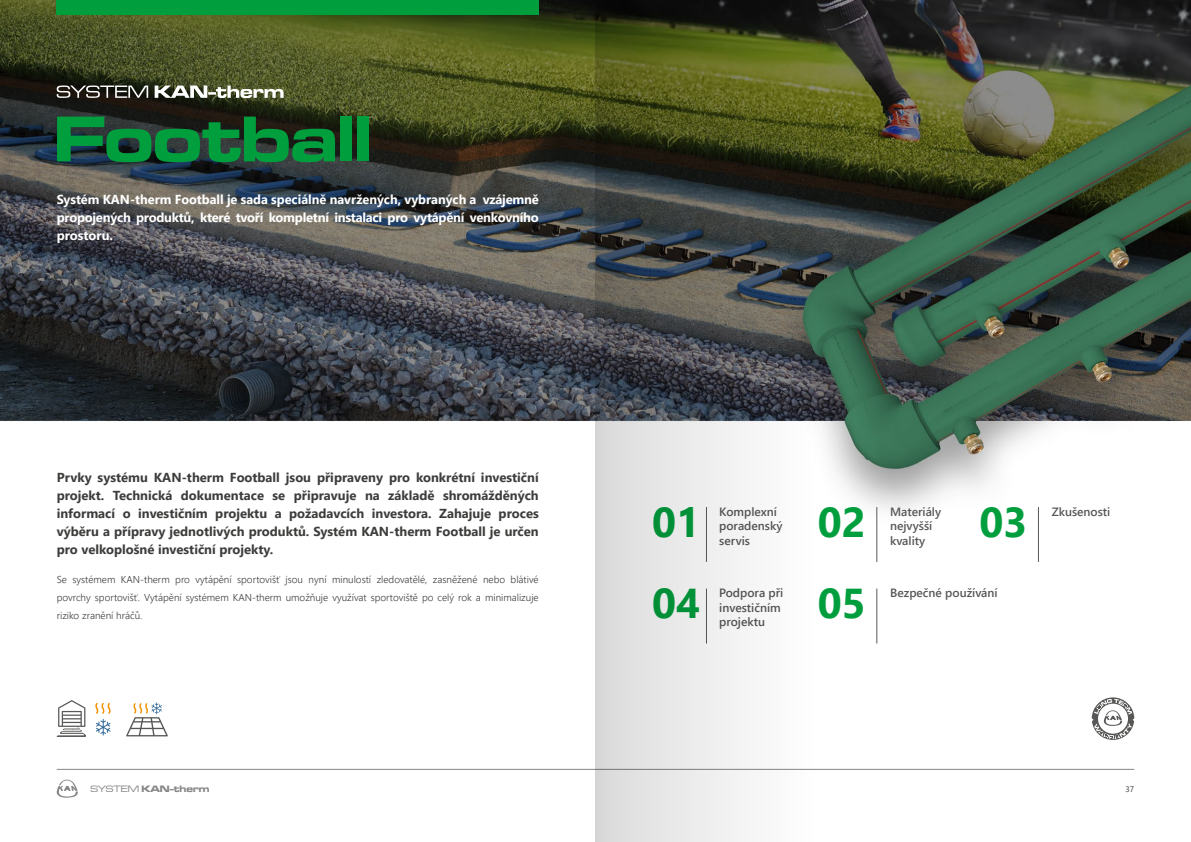
<style>
.page{position:relative;width:1191px;height:842px;background:#fff}
.page>*{position:absolute;margin:0;border:0;box-sizing:border-box;transform-origin:0 0}
.t1{font:67.1px "Microgramma D Bol Ext";color:#009e3d}
.t2{font:700 41.7px/81.6px "Segoe UI";color:#009e3d}
.t3{font:700 13px/18px "Segoe UI";color:#3c3c3b;text-align:justify}
.t4{font:700 13px/18px "Segoe UI";letter-spacing:-.02em;color:#fff;text-align:justify}
.t5{font:600 12px/14.4px "Segoe UI";color:#575756}
.t6{font:300 10px/18px "Segoe UI";color:#3c3c3b;text-align:justify}
.t7{font:9.6px "Microgramma D Bol Ext";color:#878787}
.t8{font:8px "Segoe UI";color:#3c3c3b}
.s1{font-family:"Microgramma D Med Ext"}
</style>
<div class="page">
<svg style="left:57px;top:779px;width:21px;height:19px"></svg>
<img style="left:0;top:0;width:1191px;height:770px">
<svg style="left:1091px;top:697px;width:43px;height:43px"></svg>
<svg style="left:95px;top:703px;width:16px;height:32px"></svg>
<svg style="left:57px;top:700px;width:29px;height:37px"></svg>
<svg style="left:126px;top:702px;width:42px;height:34px"></svg>
<hr style="left:57px;top:769px;width:1077px;height:1px;background:#878787">
<svg style="left:57px;top:85px;width:226px;height:13px"></svg>
<hr style="left:876px;top:507px;width:1px;height:55px;background:#575756">
<hr style="left:1038px;top:507px;width:1px;height:55px;background:#575756">
<hr style="left:876px;top:589px;width:1px;height:54px;background:#575756">
<div style="left:57px;top:0;width:482px;height:14px;background:#009e3d"></div>
<svg style="left:595px;top:0;width:221px;height:842px"></svg>
<h1 class="t1" style="left:54px;top:93px;width:320px">Football</h1>
<p class="t4" style="left:57px;top:189px;width:483px">Systém KAN-therm Football je sada speciálně navržených, vybraných a vzájemně propojených produktů, které tvoří kompletní instalaci pro vytápění venkovního prostoru.</p>
<p class="t3" style="left:57px;top:467px;width:483px">Prvky systému KAN-therm Football jsou připraveny pro konkrétní investiční projekt. Technická dokumentace se připravuje na základě shromážděných informací o investičním projektu a požadavcích investora. Zahajuje proces výběru a přípravy jednotlivých produktů. Systém KAN-therm Football je určen pro velkoplošné investiční projekty.</p>
<p class="t6" style="left:57px;top:569px;width:483px">Se systémem KAN-therm pro vytápění sportovišť jsou nyní minulostí zledovatělé, zasněžené nebo blátivé povrchy sportovišť. Vytápění systémem KAN-therm umožňuje využívat sportoviště po celý rok a minimalizuje riziko zranění hráčů.</p>
<h2 class="t2" style="left:652px;top:478px;width:49px">01<br>04</h2>
<h2 class="t2" style="left:818px;top:478px;width:49px">02</h2>
<h2 class="t2" style="left:979px;top:478px;width:49px">03</h2>
<p class="t5" style="left:719px;top:503px;width:65px">Komplexní poradenský servis</p>
<p class="t5" style="left:890px;top:503px;width:53px">Materiály nejvyšší kvality</p>
<p class="t5" style="left:1051px;top:503px;width:60px">Zkušenosti</p>
<p class="t5" style="left:890px;top:585px;width:109px">Bezpečné používání</p>
<p class="t5" style="left:719px;top:585px;width:66px">Podpora při investičním projektu</p>
<h2 class="t2" style="left:818px;top:559px;width:49px">05</h2>
<p class="t7" style="left:90px;top:782px;width:121px"><span class="s1">SYSTEM</span> KAN-therm</p>
<p class="t8" style="left:1125px;top:781px;width:10px">37</p>
</div>
